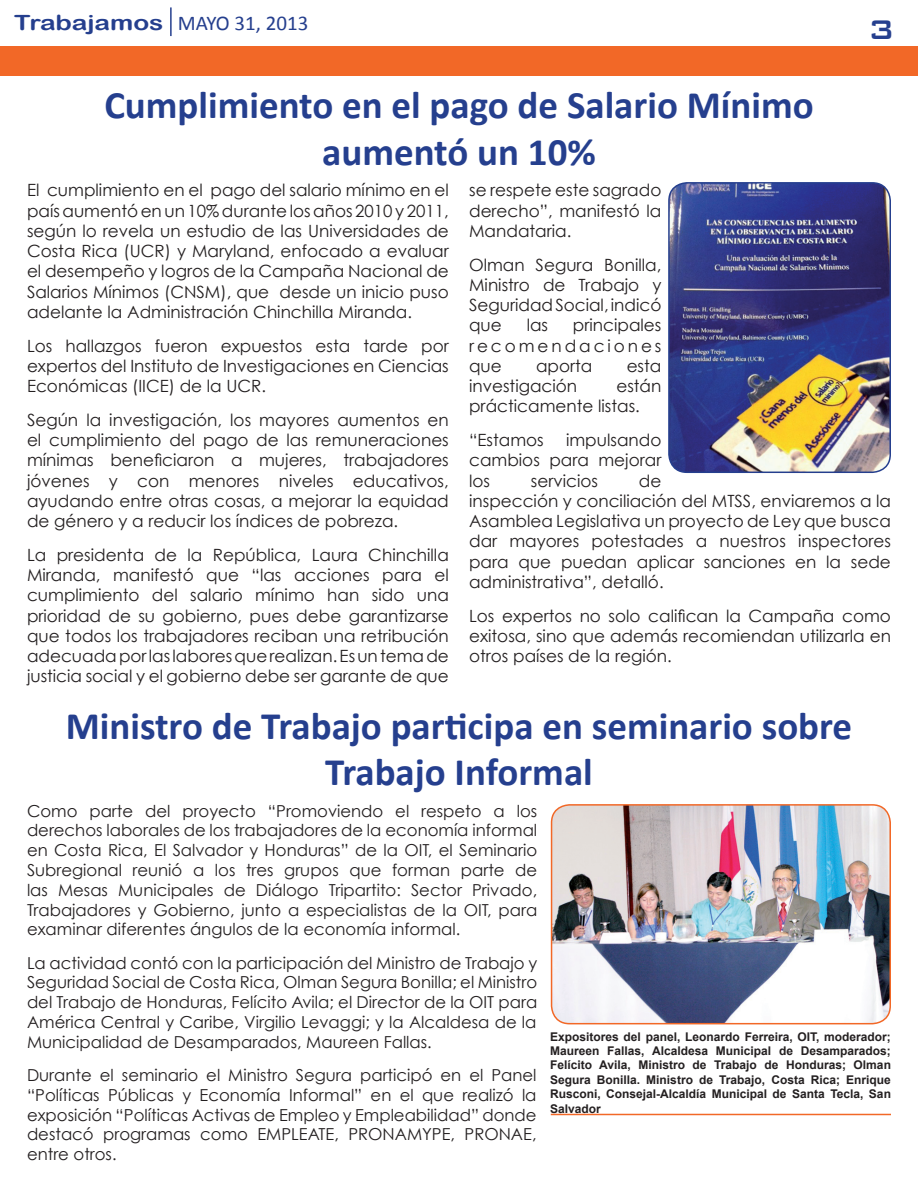
<style>
.page{position:relative;width:918px;height:1188px;background:#fff}
.page>*{position:absolute;margin:0;border:0;box-sizing:border-box;transform-origin:0 0}
.t1{font:700 39px/46.8px "Calibri";color:#253f8e;text-align:center}
.t2{font:500 36px "Bank Gothic";color:#253f8e}
.t3{font:21px "Calibri";color:#253f8e}
.t4{font:16.8px/20.2px "Century Gothic";color:#231f20;text-align:justify}
.t5{font:16.5px/19.8px "Century Gothic";color:#231f20;text-align:justify}
.t6{font:700 12px/14.4px "Arial";color:#231f20;text-align:justify}
.s1{font-family:"Arial Rounded MT Bold"}
</style>
<div class="page">
<div style="left:0;top:46px;width:918px;height:30px;background:#f26827"></div>
<hr style="left:170px;top:7px;width:2px;height:29px;background:#253f8e">
<img style="left:669px;top:183px;width:221px;height:289px">
<div style="left:668px;top:182px;width:223px;height:291px;border:2px solid #253f8e;border-radius:18px"></div>
<img style="left:552px;top:805px;width:338px;height:219px">
<div style="left:551px;top:804px;width:340px;height:220px;border:2px solid #f26827;border-radius:18px"></div>
<hr style="left:551px;top:1114px;width:340px;height:1px;background:#f26827">
<p class="t3" style="left:14px;top:10px;width:296px"><span class="s1">Trabajamos</span> MAYO 31, 2013</p>
<h2 class="t2" style="left:868px;top:1px;width:29px">3</h2>
<h1 class="t1" style="left:104px;top:80px;width:711px">Cumplimiento en el pago de Salario Mínimo aumentó un 10%</h1>
<p class="t4" style="left:27px;top:180px;width:423px">El cumplimiento en el pago del salario mínimo en el país aumentó en un 10% durante los años 2010 y 2011, según lo revela un estudio de las Universidades de Costa Rica (UCR) y Maryland, enfocado a evaluar el desempeño y logros de la Campaña Nacional de Salarios Mínimos (CNSM), que desde un inicio puso adelante la Administración Chinchilla Miranda.</p>
<p class="t4" style="left:27px;top:335px;width:423px">Los hallazgos fueron expuestos esta tarde por expertos del Instituto de Investigaciones en Ciencias Económicas (IICE) de la UCR.</p>
<p class="t4" style="left:27px;top:409px;width:423px">Según la investigación, los mayores aumentos en el cumplimiento del pago de las remuneraciones mínimas beneficiaron a mujeres, trabajadores jóvenes y con menores niveles educativos, ayudando entre otras cosas, a mejorar la equidad de género y a reducir los índices de pobreza.</p>
<p class="t4" style="left:27px;top:544px;width:423px">La presidenta de la República, Laura Chinchilla Miranda, manifestó que “las acciones para el cumplimiento del salario mínimo han sido una prioridad de su gobierno, pues debe garantizarse que todos los trabajadores reciban una retribución adecuada por las labores que realizan. Es un tema de justicia social y el gobierno debe ser garante de que</p>
<p class="t4" style="left:469px;top:180px;width:194px">se respete este sagrado derecho”, manifestó la Mandataria.</p>
<p class="t4" style="left:469px;top:254px;width:194px">Olman Segura Bonilla, Ministro de Trabajo y Seguridad Social, indicó que</p>
<p class="t4" style="left:469px;top:315px;width:194px;text-indent:104px">principales recomendaciones que</p>
<p class="t4" style="left:527px;top:315px;width:23px">las</p>
<p class="t4" style="left:536px;top:355px;width:58px">aporta</p>
<p class="t4" style="left:627px;top:355px;width:36px">esta</p>
<p class="t4" style="left:469px;top:376px;width:110px">investigación</p>
<p class="t4" style="left:469px;top:376px;width:194px;text-indent:147px">están prácticamente listas.</p>
<p class="t4" style="left:469px;top:430px;width:76px">“Estamos</p>
<p class="t4" style="left:469px;top:430px;width:194px;text-indent:97px">impulsando cambios para mejorar los</p>
<p class="t4" style="left:531px;top:470px;width:69px">servicios</p>
<p class="t4" style="left:469px;top:470px;width:423px;text-align:left;text-indent:170px">de<br>inspección y conciliación del MTSS, enviaremos a la Asamblea Legislativa un proyecto de Ley que busca dar mayores potestades a nuestros inspectores para que puedan aplicar sanciones en la sede administrativa”, detalló.</p>
<p class="t4" style="left:469px;top:605px;width:423px">Los expertos no solo califican la Campaña como exitosa, sino que además recomiendan utilizarla en otros países de la región.</p>
<h1 class="t1" style="left:66px;top:700px;width:788px">Ministro de Trabajo participa en seminario sobre<br>Trabajo Informal</h1>
<p class="t5" style="left:27px;top:800px;width:512px">Como parte del proyecto “Promoviendo el respeto a los derechos laborales de los trabajadores de la economía informal en Costa Rica, El Salvador y Honduras” de la OIT, el Seminario Subregional reunió a los tres grupos que forman parte de las Mesas Municipales de Diálogo Tripartito: Sector Privado, Trabajadores y Gobierno, junto a especialistas de la OIT, para examinar diferentes ángulos de la economía informal.</p>
<p class="t5" style="left:27px;top:953px;width:512px">La actividad contó con la participación del Ministro de Trabajo y Seguridad Social de Costa Rica, Olman Segura Bonilla; el Ministro del Trabajo de Honduras, Felícito Avila; el Director de la OIT para América Central y Caribe, Virgilio Levaggi; y la Alcaldesa de la Municipalidad de Desamparados, Maureen Fallas.</p>
<p class="t5" style="left:27px;top:1065px;width:511px">Durante el seminario el Ministro Segura participó en el Panel “Políticas Públicas y Economía Informal” en el que realizó la exposición “Políticas Activas de Empleo y Empleabilidad” donde destacó programas como EMPLEATE, PRONAMYPE, PRONAE, entre otros.</p>
<p class="t6" style="left:550px;top:1030px;width:342px">Expositores del panel, Leonardo Ferreira, OIT, moderador; Maureen Fallas, Alcaldesa Municipal de Desamparados; Felícito Avila, Ministro de Trabajo de Honduras; Olman Segura Bonilla. Ministro de Trabajo, Costa Rica; Enrique Rusconi, Consejal-Alcaldía Municipal de Santa Tecla, San Salvador</p>
</div>
